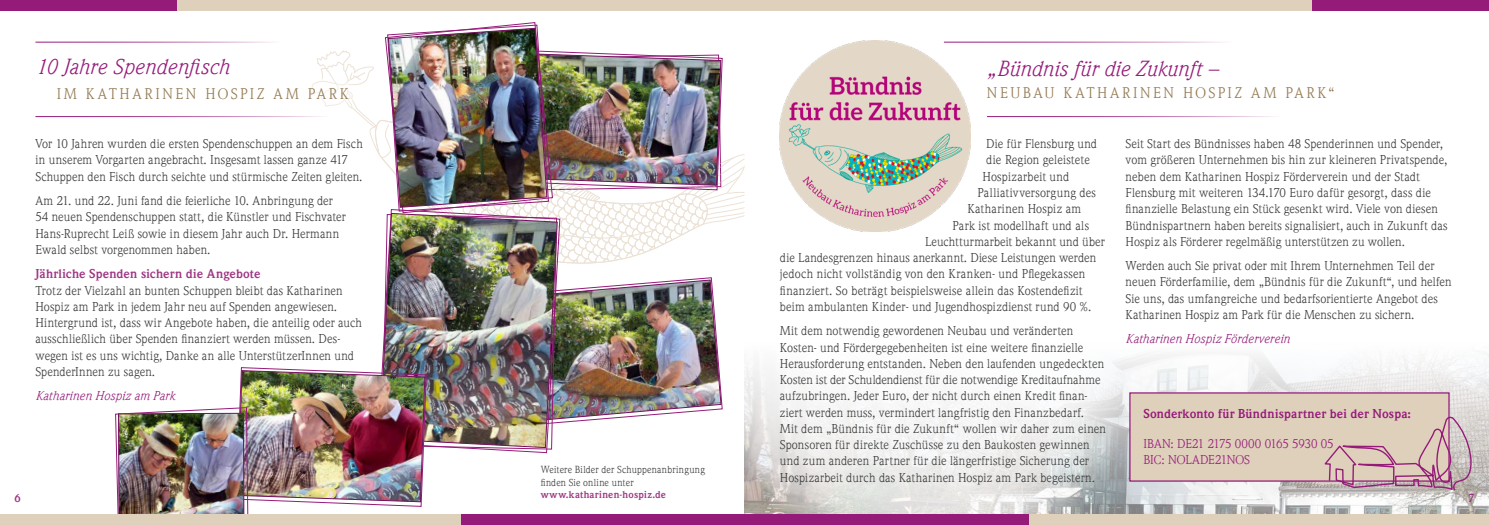
<style>
.page{position:relative;width:1489px;height:525px;background:#fff}
.page>*{position:absolute;margin:0;border:0;box-sizing:border-box;transform-origin:0 0}
.t1{font:italic 21.25px "Weidemann LT";letter-spacing:.005em;color:#951b79}
.t2{font:15px "Weidemann LT";letter-spacing:.165em;color:#937951}
.t3{font:12.5px/16.2px "Weidemann LT";letter-spacing:.01em;color:#3b3b3a}
.t4{font:italic 12.5px "Weidemann LT";letter-spacing:.01em;color:#951b79}
.t5{font:12.5px/16.2px "Weidemann LT";letter-spacing:-.01em;color:#951b79}
.t6{font:700 12.5px "Weidemann LT";letter-spacing:.01em;color:#951b79}
.t7{font:700 12.5px "Weidemann LT";letter-spacing:.01em;color:#9e3583}
.t8{font:700 11.25px "Weidemann LT";color:#9e3583}
.t9{font:10px/12.5px "Weidemann LT";letter-spacing:.015em;color:#3b3b3a}
.t10{font:700 10px "Weidemann LT";letter-spacing:.02em;color:#9e3583}
</style>
<div class="page">
<img style="left:1125px;top:355px;width:363px;height:159px">
<svg style="left:744px;top:231px;width:381px;height:283px"></svg>
<img style="left:115px;top:24px;width:629px;height:490px">
<div style="left:20px;top:40px;width:347px;height:79px;background:#fff"></div>
<hr style="left:35px;top:116px;width:293px;height:1px;background:#951b79">
<hr style="left:986px;top:116px;width:293px;height:1px;background:#951b79">
<div style="left:1129px;top:392px;width:320px;height:89px;background:#dfd0bc"></div>
<svg style="left:1322px;top:414px;width:156px;height:100px"></svg>
<img style="left:780px;top:40px;width:190px;height:191px">
<div style="left:0;top:0;width:1488px;height:11px;background:#dfd0bc"></div>
<div style="left:0;top:0;width:177px;height:11px;background:#951b79"></div>
<div style="left:1311px;top:0;width:177px;height:11px;background:#951b79"></div>
<div style="left:0;top:514px;width:1488px;height:10px;background:#dfd0bc"></div>
<div style="left:461px;top:514px;width:567px;height:10px;background:#951b79"></div>
<h1 class="t1" style="left:35px;top:54px;width:195px">10 Jahre Spendenfisch</h1>
<p class="t2" style="left:57px;top:85px;width:293px">IM KATHARINEN HOSPIZ AM PARK</p>
<p class="t3" style="left:35px;top:136px;width:329px">Vor 10 Jahren wurden die ersten Spendenschuppen an dem Fisch in unserem Vorgarten angebracht. Insgesamt lassen ganze 417<br>Schuppen den Fisch durch seichte und stürmische Zeiten gleiten.</p>
<p class="t3" style="left:35px;top:192px;width:312px">Am 21. und 22. Juni fand die feierliche 10. Anbringung der 54 neuen Spendenschuppen statt, die Künstler und Fischvater Hans-Ruprecht Leiß sowie in diesem Jahr auch Dr. Hermann Ewald selbst vorgenommen haben.</p>
<p class="t7" style="left:35px;top:266px;width:227px">Jährliche Spenden sichern die Angebote</p>
<p class="t3" style="left:35px;top:282px;width:328px">Trotz der Vielzahl an bunten Schuppen bleibt das Katharinen Hospiz am Park in jedem Jahr neu auf Spenden angewiesen.<br>Hintergrund ist, dass wir Angebote haben, die anteilig oder auch ausschließlich über Spenden finanziert werden müssen. Des&shy;wegen ist es uns wichtig, Danke an alle UnterstützerInnen und SpenderInnen zu sagen.</p>
<p class="t4" style="left:35px;top:388px;width:141px">Katharinen Hospiz am Park</p>
<p class="t8" style="left:15px;top:491px;width:8px">6</p>
<h1 class="t1" style="left:986px;top:56px;width:232px">„Bündnis für die Zukunft –</h1>
<p class="t2" style="left:986px;top:84px;width:349px">NEUBAU KATHARINEN HOSPIZ AM PARK“</p>
<p class="t3" style="left:1125px;top:136px;width:323px">Seit Start des Bündnisses haben 48 Spenderinnen und Spender, vom größeren Unternehmen bis hin zur kleineren Privatspende, neben dem Katharinen Hospiz Förderverein und der Stadt Flensburg mit weiteren 134.170 Euro dafür gesorgt, dass die finanzielle Belastung ein Stück gesenkt wird. Viele von diesen Bündnispartnern haben bereits signalisiert, auch in Zukunft das Hospiz als Förderer regelmäßig unterstützen zu wollen.</p>
<p class="t3" style="left:1125px;top:257px;width:327px">Werden auch Sie privat oder mit Ihrem Unternehmen Teil der neuen Förderfamilie, dem „Bündnis für die Zukunft“, und helfen Sie uns, das umfangreiche und bedarfsorientierte Angebot des Katharinen Hospiz am Park für die Menschen zu sichern.</p>
<p class="t4" style="left:1125px;top:331px;width:165px">Katharinen Hospiz Förderverein</p>
<p class="t3" style="left:986px;top:136px;width:112px">Die für Flensburg und</p>
<p class="t3" style="left:986px;top:152px;width:105px">die Region geleistete</p>
<p class="t3" style="left:982px;top:168px;width:88px">Hospizarbeit und</p>
<p class="t3" style="left:977px;top:184px;width:120px">Palliativversorgung des</p>
<p class="t3" style="left:967px;top:201px;width:115px">Katharinen Hospiz am</p>
<p class="t3" style="left:952px;top:217px;width:138px">Park ist modellhaft und als</p>
<p class="t3" style="left:925px;top:233px;width:181px">Leuchtturmarbeit bekannt und über</p>
<p class="t3" style="left:780px;top:249px;width:318px">die Landesgrenzen hinaus anerkannt. Diese Leistungen werden</p>
<p class="t3" style="left:780px;top:266px;width:307px">jedoch nicht vollständig von den Kranken- und Pflegekassen</p>
<p class="t3" style="left:780px;top:282px;width:304px">finanziert. So beträgt beispielsweise allein das Kostendefizit</p>
<p class="t3" style="left:780px;top:298px;width:313px">beim ambulanten Kinder- und Jugendhospizdienst rund 90 %.</p>
<p class="t3" style="left:780px;top:322px;width:327px">Mit dem notwendig gewordenen Neubau und veränderten Kosten- und Fördergegebenheiten ist eine weitere finanzielle Herausforderung entstanden. Neben den laufenden ungedeckten Kosten ist der Schuldendienst für die notwendige Kreditaufnahme aufzubringen. Jeder Euro, der nicht durch einen Kredit finan&shy;ziert werden muss, vermindert langfristig den Finanzbedarf.<br>Mit dem „Bündnis für die Zukunft“ wollen wir daher zum einen Sponsoren für direkte Zuschüsse zu den Baukosten gewinnen und zum anderen Partner für die längerfristige Sicherung der Hospizarbeit durch das Katharinen Hospiz am Park begeistern.</p>
<p class="t6" style="left:1143px;top:406px;width:269px">Sonderkonto für Bündnispartner bei der Nospa:</p>
<p class="t5" style="left:1143px;top:435px;width:192px">IBAN: DE21 2175 0000 0165 5930 05<br>BIC: NOLADE21NOS</p>
<p class="t9" style="left:541px;top:463px;width:165px">Weitere Bilder der Schuppenanbringung finden Sie online unter</p>
<p class="t10" style="left:541px;top:488px;width:127px">www.katharinen-hospiz.de</p>
<p class="t8" style="left:1467px;top:491px;width:8px">7</p>
</div>
